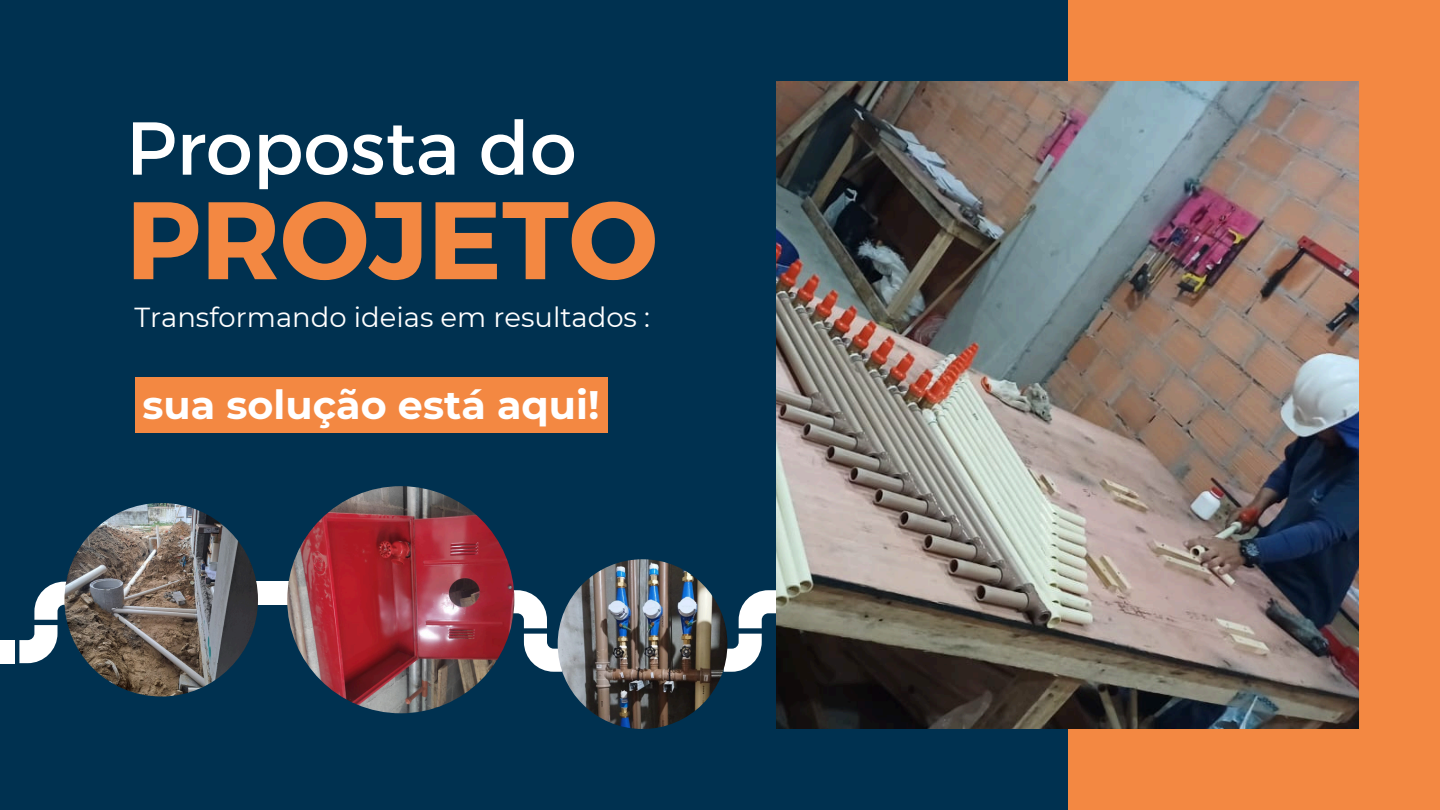
<style>
.page{position:relative;width:1440px;height:810px;background:#003150}
.page>*{position:absolute;margin:0;border:0;box-sizing:border-box;transform-origin:0 0}
.t1{font:700 109.9px "Montserrat";color:#f38842}
.t2{font:74.8px "Montserrat";color:#fff}
.t3{font:700 39.7px "Montserrat";color:#fff}
.t4{font:27.5px "Montserrat";color:#fff}
</style>
<div class="page">
<div style="left:1068px;top:0;width:372px;height:810px;background:#f38842"></div>
<div style="left:0;top:640px;width:14px;height:23px;background:#fff"></div>
<svg style="left:19px;top:582px;width:47px;height:81px"></svg>
<svg style="left:524px;top:634px;width:38px;height:38px"></svg>
<svg style="left:510px;top:590px;width:37px;height:38px"></svg>
<div style="left:243px;top:582px;width:62px;height:23px;background:#fff"></div>
<img style="left:64px;top:503px;width:194px;height:194px;border-radius:50%">
<svg style="left:724px;top:634px;width:38px;height:38px"></svg>
<svg style="left:739px;top:590px;width:38px;height:38px"></svg>
<img style="left:777px;top:81px;width:582px;height:648px">
<img style="left:558px;top:559px;width:169px;height:170px;border-radius:50%">
<img style="left:287px;top:486px;width:227px;height:227px;border-radius:50%">
<div style="left:135px;top:377px;width:473px;height:56px;background:#f38842"></div>
<h3 class="t2" style="left:126px;top:99px;width:452px">Proposta do</h3>
<p class="t1" style="left:126px;top:169px;width:533px">PROJETO</p>
<p class="t4" style="left:134px;top:301px;width:517px">Transformando ideias em resultados :</p>
<p class="t3" style="left:143px;top:380px;width:459px">sua solução está aqui!</p>
</div>
